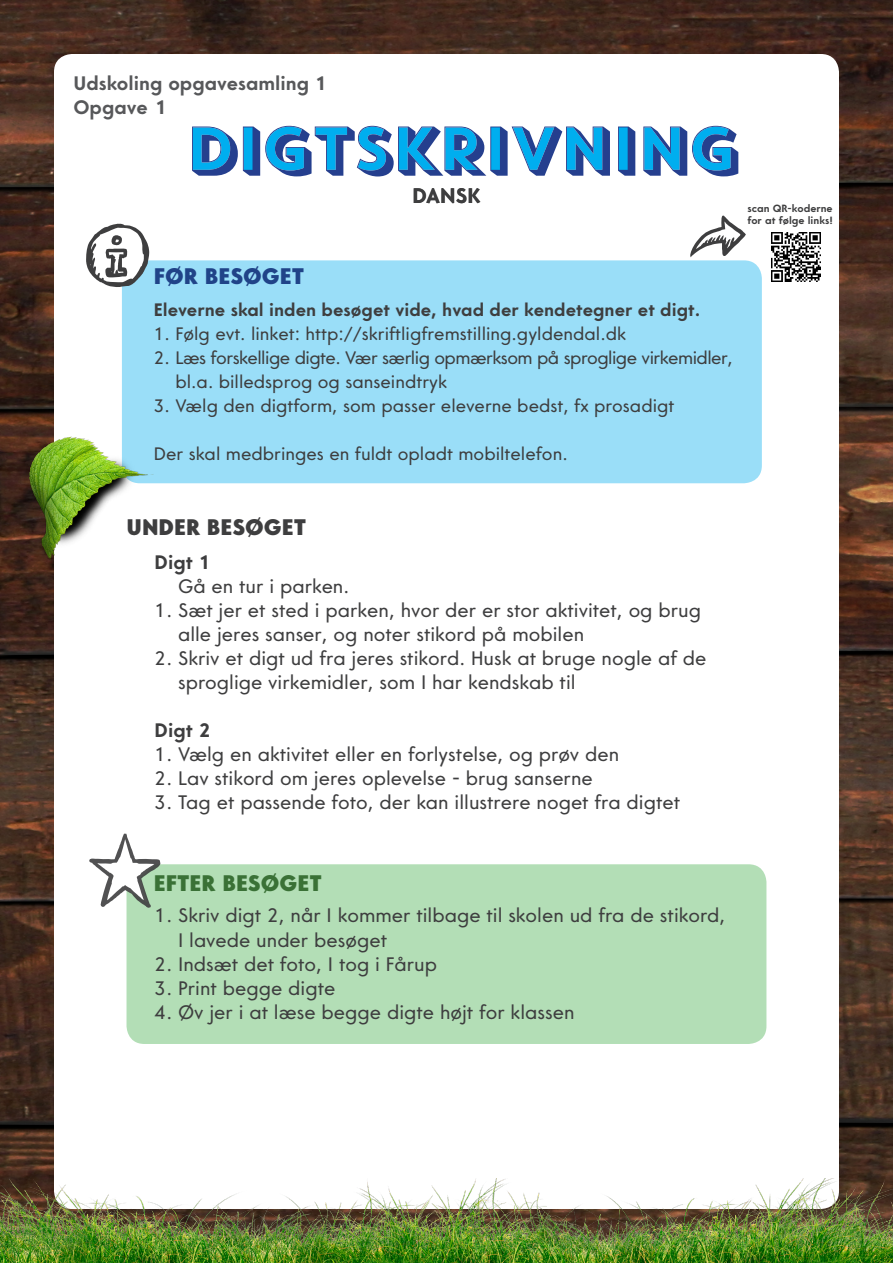
<style>
.page{position:relative;width:893px;height:1263px;background:#fff}
.page>*{position:absolute;margin:0;border:0;box-sizing:border-box;transform-origin:0 0}
.t1{font:60.6px "Core Circus";letter-spacing:-.1em;color:#00aeef}
.t2{font:800 22.5px "Core Sans G85";color:#3a7136}
.t3{font:800 22.5px "Core Sans G85";color:#3e3e3f}
.t4{font:800 22.5px "Core Sans G85";color:#204388}
.t5{font:700 21px "Core Sans G65";color:#3e3e3f}
.t6{font:19.5px/24px "Core Sans G45";color:#3e3e3f}
.t7{font:700 19.5px "Core Sans G65";color:#57585a}
.t8{font:700 19.5px "Core Sans G65";color:#3e3e3f}
.t9{font:18px "Core Sans G45";color:#3e3e3f}
.t10{font:18px/24px "Core Sans G45";letter-spacing:-.03em;color:#3e3e3f}
.t11{font:700 18px "Core Sans G65";color:#3e3e3f}
.t12{font:700 10.5px/12.6px "Core Sans G65";color:#3e3e3f}
</style>
<div class="page">
<img style="left:0;top:48px;width:893px;height:1131px">
<img style="left:0;top:0;width:893px;height:48px">
<div style="left:54px;top:54px;width:785px;height:1155px;background:#fff;border-radius:18px"></div>
<img style="left:0;top:1179px;width:893px;height:84px">
<div style="left:126px;top:864px;width:640px;height:180px;background:#b3deb6;border-radius:18px"></div>
<svg style="left:89px;top:834px;width:71px;height:74px"></svg>
<div style="left:122px;top:260px;width:640px;height:223px;background:#9adef8;border-radius:18px"></div>
<img style="left:0;top:242px;width:54px;height:213px">
<img style="left:30px;top:436px;width:125px;height:126px">
<svg style="left:690px;top:216px;width:56px;height:42px"></svg>
<img style="left:771px;top:233px;width:50px;height:49px">
<svg style="left:86px;top:224px;width:63px;height:63px"></svg>
<p class="t7" style="left:73px;top:71px;width:255px">Udskoling opgavesamling 1</p>
<p class="t7" style="left:73px;top:95px;width:95px">Opgave 1</p>
<h1 class="t1" style="left:182px;top:108px;width:560px">DIGTSKRIVNING</h1>
<p class="t5" style="left:412px;top:183px;width:70px">DANSK</p>
<p class="t4" style="left:154px;top:262px;width:152px">FØR BESØGET</p>
<p class="t11" style="left:154px;top:298px;width:548px">Eleverne skal inden besøget vide, hvad der kendetegner et digt.</p>
<p class="t9" style="left:154px;top:322px;width:474px">1. Følg evt. linket: http://skriftligfremstilling.gyldendal.dk</p>
<p class="t10" style="left:175px;top:346px;width:559px;text-indent:-22px">2. Læs forskellige digte. Vær særlig opmærksom på sproglige virkemidler, bl.a. billedsprog og sanseindtryk</p>
<p class="t9" style="left:154px;top:394px;width:522px">3. Vælg den digtform, som passer eleverne bedst, fx prosadigt</p>
<p class="t9" style="left:154px;top:442px;width:415px">Der skal medbringes en fuldt opladt mobiltelefon.</p>
<p class="t12" style="left:747px;top:202px;width:87px">scan QR-koderne for at følge links!</p>
<p class="t3" style="left:126px;top:514px;width:181px">UNDER BESØGET</p>
<p class="t8" style="left:155px;top:550px;width:58px">Digt 1</p>
<p class="t6" style="left:178px;top:575px;width:173px">Gå en tur i parken.</p>
<p class="t6" style="left:178px;top:599px;width:524px;text-indent:-23px">1. Sæt jer et sted i parken, hvor der er stor aktivitet, og brug alle jeres sanser, og noter stikord på mobilen</p>
<p class="t6" style="left:178px;top:647px;width:530px;text-indent:-23px">2. Skriv et digt ud fra jeres stikord. Husk at bruge nogle af de sproglige virkemidler, som I har kendskab til</p>
<p class="t8" style="left:155px;top:718px;width:58px">Digt 2</p>
<p class="t6" style="left:155px;top:743px;width:466px">1. Vælg en aktivitet eller en forlystelse, og prøv den</p>
<p class="t6" style="left:155px;top:767px;width:440px">2. Lav stikord om jeres oplevelse - brug sanserne</p>
<p class="t6" style="left:155px;top:791px;width:527px">3. Tag et passende foto, der kan illustrere noget fra digtet</p>
<p class="t2" style="left:154px;top:869px;width:170px">EFTER BESØGET</p>
<p class="t6" style="left:178px;top:904px;width:549px;text-indent:-23px">1. Skriv digt 2, når I kommer tilbage til skolen ud fra de stikord,<br>I lavede under besøget</p>
<p class="t6" style="left:155px;top:952px;width:284px">2. Indsæt det foto, I tog i Fårup</p>
<p class="t6" style="left:155px;top:976px;width:182px">3. Print begge digte</p>
<p class="t6" style="left:155px;top:1000px;width:421px">4. Øv jer i at læse begge digte højt for klassen</p>
</div>
